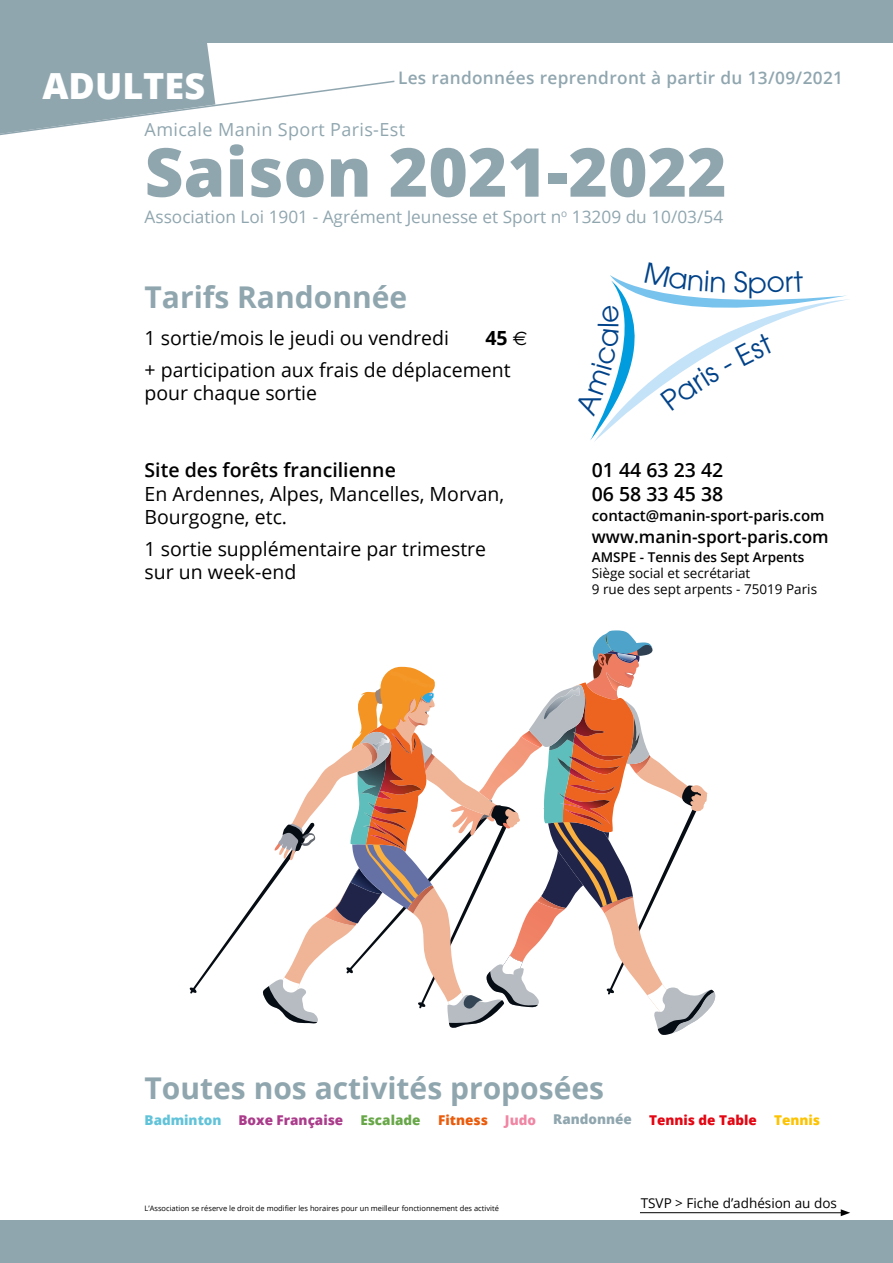
<style>
.page{position:relative;width:893px;height:1263px;background:#fff}
.page>*{position:absolute;margin:0;border:0;box-sizing:border-box;transform-origin:0 0}
.t1{font:800 67.5px "Open Sans";color:#90a6af}
.t2{font:800 36px "Open Sans";color:#fff}
.t3{font:700 30px "Open Sans";color:#90a6af}
.t4{font:27.9px "Avant Garde";color:#004289}
.t5{font:19.5px/23.4px "Open Sans";color:#000}
.t6{font:600 19.5px/23.4px "Open Sans";color:#000}
.t7{font:18px "Open Sans";letter-spacing:.02em;color:#90a6af}
.t8{font:17.25px "Open Sans";color:#90a6af}
.t9{font:600 17.25px "Open Sans";letter-spacing:.02em;color:#90a6af}
.t10{font:600 17.25px "Open Sans";color:#000}
.t11{font:600 15px "Open Sans";color:#000}
.t12{font:13.5px/16.2px "Open Sans";color:#000}
.t13{font:600 13.5px "Open Sans";color:#000}
.t14{font:800 13.5px "Open Sans";color:#ab3c8b}
.t15{font:800 13.5px "Open Sans";color:#e30613}
.t16{font:800 13.5px "Open Sans";color:#61c3d9}
.t17{font:800 13.5px "Open Sans";color:#90a6af}
.t18{font:800 13.5px "Open Sans";color:#68a748}
.t19{font:800 13.5px "Open Sans";color:#ea5b0b}
.t20{font:800 13.5px "Open Sans";color:#fdc300}
.t21{font:800 13.5px "Open Sans";color:#f086a3}
.t22{font:7.5px "Open Sans";color:#000}
.s1{font-weight:700}
.s2{font-family:"Euro Sans"}
</style>
<div class="page">
<div style="left:0;top:1220px;width:893px;height:43px;background:#90a6af"></div>
<div style="left:0;top:0;width:893px;height:43px;background:#90a6af"></div>
<hr style="left:640px;top:1212px;width:203px;height:1px;background:#000">
<svg style="left:841px;top:1209px;width:9px;height:7px"></svg>
<svg style="left:0;top:43px;width:395px;height:93px"></svg>
<svg style="left:189px;top:630px;width:526px;height:405px"></svg>
<svg style="left:590px;top:275px;width:259px;height:167px"></svg>
<h2 class="t2" style="left:43px;top:58px;width:164px">ADULTES</h2>
<p class="t9" style="left:398px;top:66px;width:447px">Les randonnées reprendront à partir du 13/09/2021</p>
<p class="t7" style="left:145px;top:117px;width:262px">Amicale Manin Sport Paris-Est</p>
<h1 class="t1" style="left:145px;top:121px;width:584px">Saison 2021-2022</h1>
<p class="t8" style="left:145px;top:205px;width:580px">Association Loi 1901 - Agrément Jeunesse et Sport n<sup>o</sup> 13209 du 10/03/54</p>
<h3 class="t3" style="left:145px;top:276px;width:264px">Tarifs Randonnée</h3>
<p class="t5" style="left:145px;top:325px;width:306px">1 sortie/mois le jeudi ou vendredi</p>
<p class="t5" style="left:145px;top:321px;width:384px;line-height:32px;text-indent:341px"><span class="s1">45</span> <span class="s2">e </span>+ participation aux frais de déplacement</p>
<p class="t5" style="left:145px;top:381px;width:174px">pour chaque sortie</p>
<h3 class="t4" style="left:748px;top:266px;width:21px">p</h3>
<p class="t6" style="left:145px;top:458px;width:253px">Site des forêts francilienne</p>
<p class="t5" style="left:145px;top:481px;width:361px">En Ardennes, Alpes, Mancelles, Morvan,<br>Bourgogne, etc.</p>
<p class="t5" style="left:145px;top:537px;width:343px">1 sortie supplémentaire par trimestre sur un week-end</p>
<p class="t6" style="left:592px;top:458px;width:133px">01 44 63 23 42<br>06 58 33 45 38</p>
<p class="t11" style="left:592px;top:505px;width:234px">contact@manin-sport-paris.com</p>
<p class="t13" style="left:592px;top:547px;width:214px">AMSPE - Tennis des Sept Arpents</p>
<p class="t12" style="left:592px;top:565px;width:227px">Siège social et secrétariat<br>9 rue des sept arpents - 75019 Paris</p>
<p class="t10" style="left:592px;top:525px;width:238px">www.manin-sport-paris.com</p>
<h3 class="t3" style="left:145px;top:1067px;width:461px">Toutes nos activités proposées</h3>
<p class="t16" style="left:145px;top:1109px;width:78px">Badminton</p>
<p class="t14" style="left:239px;top:1109px;width:106px">Boxe Française</p>
<p class="t18" style="left:360px;top:1109px;width:62px">Escalade</p>
<p class="t19" style="left:438px;top:1109px;width:51px">Fitness</p>
<p class="t21" style="left:505px;top:1109px;width:33px">Judo</p>
<p class="t17" style="left:553px;top:1109px;width:80px">Randonnée</p>
<p class="t15" style="left:649px;top:1109px;width:109px">Tennis de Table</p>
<p class="t20" style="left:774px;top:1109px;width:47px">Tennis</p>
<p class="t22" style="left:145px;top:1203px;width:356px">L’Association se réserve le droit de modifier les horaires pour un meilleur fonctionnement des activité</p>
<p class="t12" style="left:641px;top:1194px;width:198px">TSVP &gt; Fiche d’adhésion au dos</p>
</div>
